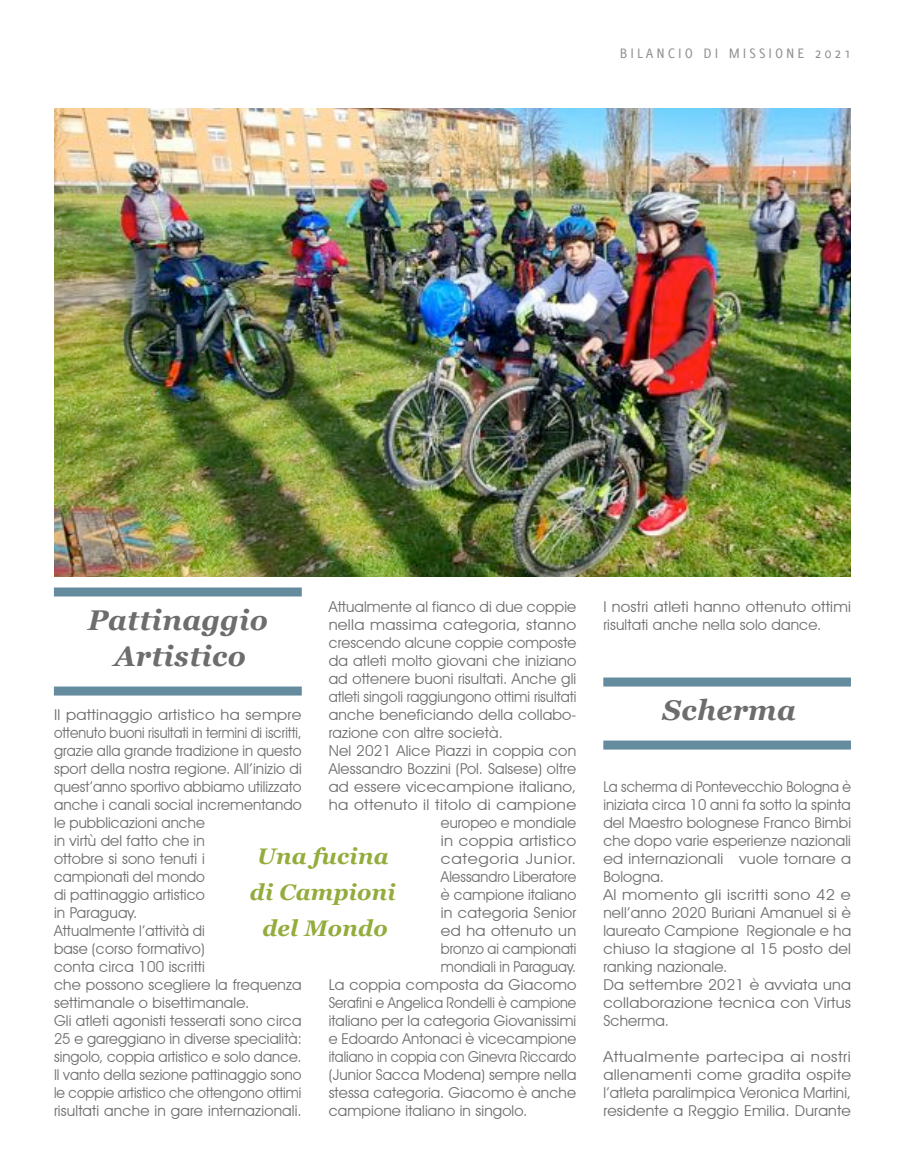
<style>
.page{position:relative;width:905px;height:1175px;background:#fff}
.page>*{position:absolute;margin:0;border:0;box-sizing:border-box;transform-origin:0 0}
.t1{font:italic 700 28.5px/36px "Georgia";letter-spacing:.01em;color:#6c6d6c;text-align:center}
.t2{font:italic 700 22.5px/36px "Georgia";letter-spacing:.01em;color:#93ac3c;text-align:center}
.t3{font:15px/18px "Avant Garde IT Cby BT";letter-spacing:.01em;color:#6c6d6c;scale:1.07 1}
.t4{font:15px "Avant Garde IT Cby BT";letter-spacing:.01em;color:#6c6d6c}
.t5{font:15px/18px "Avant Garde IT Cby BT";letter-spacing:.01em;color:#6c6d6c;scale:.94 1}
.t6{font:15px/18px "Avant Garde IT Cby BT";letter-spacing:.01em;color:#6c6d6c;text-align:justify;scale:1.1 1}
.t7{font:15px/18px "Avant Garde IT Cby BT";letter-spacing:.01em;color:#6c6d6c;scale:1.04 1}
.t8{font:15px "Avant Garde IT Cby BT";letter-spacing:.01em;color:#6c6d6c;scale:.93 1}
.t9{font:15px "Avant Garde IT Cby BT";letter-spacing:.01em;color:#6c6d6c;scale:.96 1}
.t10{font:15px "Avant Garde IT Cby BT";letter-spacing:.01em;color:#6c6d6c;scale:1.05 1}
.t11{font:15px "Avant Garde IT Cby BT";letter-spacing:.01em;color:#6c6d6c;scale:1.09 1}
.t12{font:15px "Delicious";letter-spacing:.2em;color:#909190}
.t13{font:15px "Avant Garde IT Cby BT";letter-spacing:.01em;color:#6c6d6c;scale:1.08 1}
.t14{font:15px "Avant Garde IT Cby BT";letter-spacing:.04em;color:#6c6d6c;scale:1.1 1}
.t15{font:15px "Avant Garde IT Cby BT";letter-spacing:.01em;color:#6c6d6c;scale:1.06 1}
</style>
<div class="page">
<img style="left:54px;top:108px;width:796px;height:468px">
<div style="left:603px;top:677px;width:247px;height:9px;background:#648b9e"></div>
<div style="left:603px;top:740px;width:247px;height:9px;background:#648b9e"></div>
<div style="left:54px;top:587px;width:248px;height:9px;background:#648b9e"></div>
<div style="left:54px;top:686px;width:248px;height:9px;background:#648b9e"></div>
<p class="t12" style="left:620px;top:45px;width:232px">BILANCIO DI MISSIONE 2021</p>
<p class="t4" style="left:328px;top:598px;width:249px">Attualmente al fianco di due coppie</p>
<p class="t3" style="left:328px;top:616px;width:233px">nella massima categoria, stanno</p>
<p class="t4" style="left:328px;top:634px;width:249px">crescendo alcune coppie composte</p>
<p class="t4" style="left:328px;top:652px;width:249px">da atleti molto giovani che iniziano</p>
<p class="t4" style="left:328px;top:670px;width:249px">ad ottenere buoni risultati. Anche gli</p>
<p class="t9" style="left:328px;top:688px;width:259px">atleti singoli raggiungono ottimi risultati</p>
<p class="t4" style="left:328px;top:706px;width:249px">anche beneficiando della collabo-</p>
<p class="t4" style="left:328px;top:724px;width:176px">razione con altre società.</p>
<p class="t4" style="left:328px;top:742px;width:249px">Nel 2021 Alice Piazzi in coppia con</p>
<p class="t4" style="left:328px;top:760px;width:249px">Alessandro Bozzini (Pol. Salsese) oltre</p>
<p class="t10" style="left:328px;top:778px;width:237px">ad essere vicecampione italiano,</p>
<p class="t11" style="left:328px;top:796px;width:228px">ha ottenuto il titolo di campione</p>
<p class="t9" style="left:441px;top:814px;width:143px">europeo e mondiale</p>
<p class="t13" style="left:441px;top:832px;width:127px">in coppia artistico</p>
<p class="t14" style="left:441px;top:850px;width:124px">categoria Junior.</p>
<p class="t5" style="left:441px;top:868px;width:146px">Alessandro Liberatore</p>
<p class="t4" style="left:441px;top:886px;width:137px">è campione italiano</p>
<p class="t7" style="left:441px;top:904px;width:132px">in categoria Senior</p>
<p class="t15" style="left:441px;top:922px;width:129px">ed ha ottenuto un</p>
<p class="t5" style="left:441px;top:940px;width:146px">bronzo ai campionati</p>
<p class="t5" style="left:441px;top:958px;width:145px">mondiali in Paraguay.</p>
<p class="t4" style="left:328px;top:976px;width:249px">La coppia composta da Giacomo</p>
<p class="t8" style="left:328px;top:994px;width:268px">Serafini e Angelica Rondelli è campione</p>
<p class="t4" style="left:328px;top:1012px;width:249px">italiano per la categoria Giovanissimi</p>
<p class="t4" style="left:328px;top:1030px;width:249px">e Edoardo Antonaci è vicecampione</p>
<p class="t8" style="left:328px;top:1048px;width:268px">italiano in coppia con Ginevra Riccardo</p>
<p class="t4" style="left:328px;top:1066px;width:249px">(Junior Sacca Modena) sempre nella</p>
<p class="t4" style="left:328px;top:1084px;width:249px">stessa categoria. Giacomo è anche</p>
<p class="t4" style="left:328px;top:1102px;width:200px">campione italiano in singolo.</p>
<h1 class="t1" style="left:88px;top:602px;width:182px">Pattinaggio<br>Artistico</h1>
<p class="t3" style="left:54px;top:706px;width:233px">Il pattinaggio artistico ha sempre ottenuto buoni risultati in termini di iscritti, grazie alla grande tradizione in questo sport della nostra regione. All’inizio di quest’anno sportivo abbiamo utilizzato anche i canali social incrementando le pubblicazioni anche<br>in virtù del fatto che in<br>ottobre si sono tenuti i<br>campionati del mondo<br>di pattinaggio artistico<br>in Paraguay.<br>Attualmente l’attività di<br>base (corso formativo)<br>conta circa 100 iscritti<br>che possono scegliere la frequenza settimanale o bisettimanale.<br>Gli atleti agonisti tesserati sono circa 25 e gareggiano in diverse specialità: singolo, coppia artistico e solo dance.<br>Il vanto della sezione pattinaggio sono le coppie artistico che ottengono ottimi risultati anche in gare internazionali.</p>
<h2 class="t2" style="left:250px;top:838px;width:147px">Una fucina di Campioni del Mondo</h2>
<p class="t7" style="left:603px;top:598px;width:240px">I nostri atleti hanno ottenuto ottimi risultati anche nella solo dance.</p>
<h1 class="t1" style="left:662px;top:692px;width:135px">Scherma</h1>
<p class="t5" style="left:603px;top:778px;width:265px">La scherma di Pontevecchio Bologna è iniziata circa 10 anni fa sotto la spinta del Maestro bolognese Franco Bimbi che dopo varie esperienze nazionali ed internazionali vuole tornare a<br>Bologna.<br>Al momento gli iscritti sono 42 e nell’anno 2020 Buriani Amanuel si è laureato Campione Regionale e ha chiuso la stagione al 15 posto del ranking nazionale.<br>Da settembre 2021 è avviata una collaborazione tecnica con Virtus<br>Scherma.</p>
<p class="t6" style="left:603px;top:1048px;width:227px">Attualmente partecipa ai nostri allenamenti come gradita ospite l’atleta paralimpica Veronica Martini, residente a Reggio Emilia. Durante</p>
</div>
